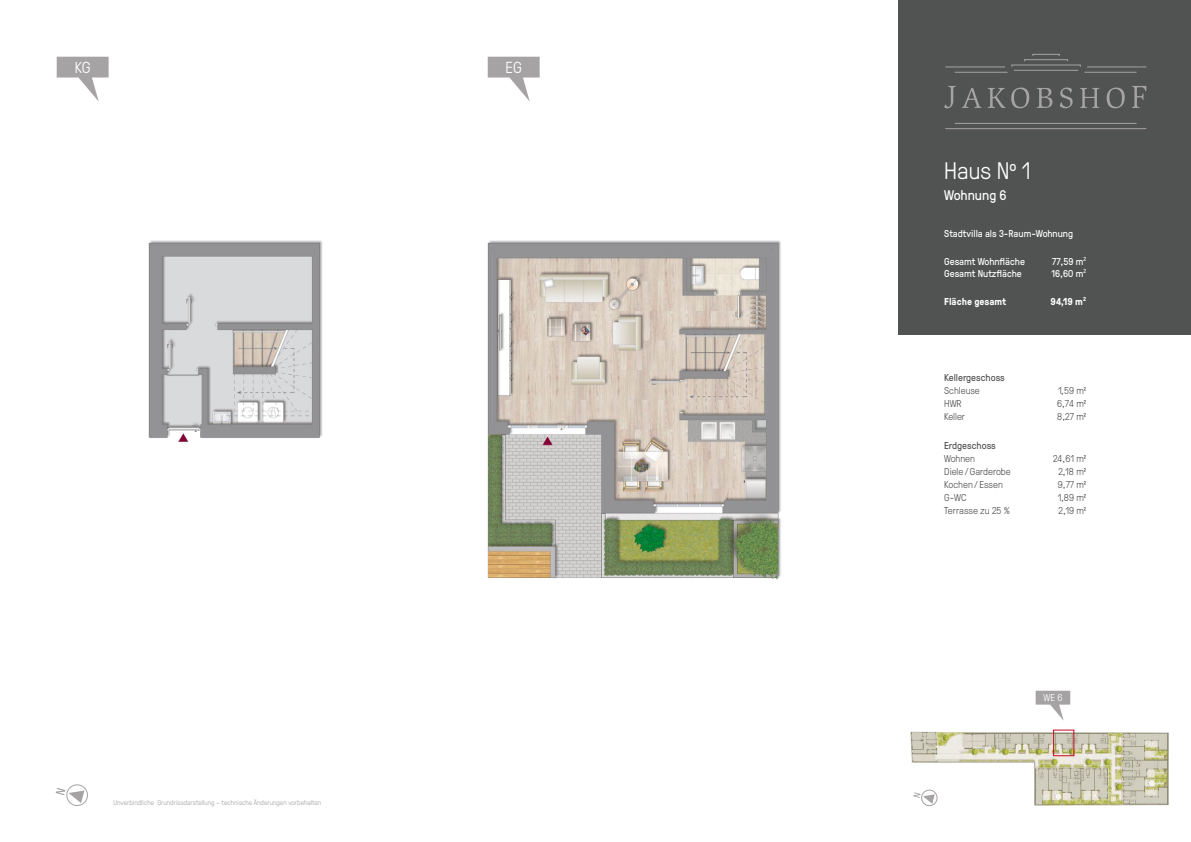
<style>
.page{position:relative;width:1191px;height:842px;background:#fff}
.page>*{position:absolute;margin:0;border:0;box-sizing:border-box;transform-origin:0 0}
.t1{font:300 24px "GT Pressura";color:#fff}
.t2{font:300 16px "GT Pressura";color:#fff}
.t3{font:14px "GT Pressura";color:#fff}
.t4{font:300 10px "GT Pressura";color:#515252}
.t5{font:10px "GT Pressura";color:#fff}
.t6{font:10px "GT Pressura";color:#515252}
.t7{font:700 10px "GT Pressura";color:#fff}
.t8{font:300 10px "GT Pressura";color:#fff}
.t9{font:300 7px "GT Pressura";color:#a5a3a3}
</style>
<div class="page">
<img style="left:910px;top:732px;width:258px;height:73px">
<svg style="left:488px;top:57px;width:51px;height:44px"></svg>
<svg style="left:57px;top:57px;width:52px;height:44px"></svg>
<div style="left:899px;top:0;width:292px;height:334px;background:#515252"></div>
<img style="left:488px;top:241px;width:293px;height:339px">
<svg style="left:1035px;top:691px;width:35px;height:30px"></svg>
<svg style="left:944px;top:86px;width:202px;height:22px"></svg>
<hr style="left:945px;top:128px;width:201px;height:1px;background:#a5a3a3">
<hr style="left:954px;top:123px;width:182px;height:1px;background:#a5a3a3">
<hr style="left:1087px;top:66px;width:59px;height:1px;background:#a5a3a3">
<hr style="left:1084px;top:72px;width:52px;height:1px;background:#a5a3a3">
<hr style="left:945px;top:66px;width:60px;height:1px;background:#a5a3a3">
<hr style="left:954px;top:72px;width:53px;height:1px;background:#a5a3a3">
<hr style="left:1014px;top:70px;width:64px;height:1px;background:#a5a3a3">
<div style="left:1024px;top:59px;width:44px;height:3px;border:1px solid #a5a3a3"></div>
<div style="left:1011px;top:65px;width:69px;height:2px;border:1px solid #a5a3a3"></div>
<div style="left:1032px;top:54px;width:27px;height:3px;border:1px solid #a5a3a3"></div>
<div style="left:1053px;top:730px;width:21px;height:26px;border:1px solid #cd071e"></div>
<svg style="left:913px;top:788px;width:25px;height:18px"></svg>
<img style="left:148px;top:241px;width:175px;height:201px">
<svg style="left:56px;top:784px;width:32px;height:22px"></svg>
<h2 class="t2" style="left:75px;top:56px;width:17px">KG</h2>
<h2 class="t2" style="left:505px;top:56px;width:18px">EG</h2>
<p class="t9" style="left:113px;top:798px;width:209px">Unverbindliche Grundrissdarstellung – technische Änderungen vorbehalten</p>
<h1 class="t1" style="left:944px;top:153px;width:88px">Haus N<sup>o</sup> 1</h1>
<h3 class="t3" style="left:944px;top:185px;width:64px">Wohnung 6</h3>
<p class="t5" style="left:944px;top:226px;width:130px">Stadtvilla als 3-Raum-Wohnung</p>
<p class="t5" style="left:944px;top:254px;width:82px">Gesamt Wohnfläche</p>
<p class="t5" style="left:1052px;top:254px;width:35px">77,59 m<sup>2</sup></p>
<p class="t5" style="left:944px;top:266px;width:79px">Gesamt Nutzfläche</p>
<p class="t5" style="left:1051px;top:266px;width:36px">16,60 m<sup>2</sup></p>
<p class="t7" style="left:944px;top:294px;width:63px">Fläche gesamt</p>
<p class="t7" style="left:1050px;top:294px;width:37px">94,19 m<sup>2</sup></p>
<p class="t6" style="left:944px;top:371px;width:62px">Kellergeschoss</p>
<p class="t4" style="left:944px;top:384px;width:37px">Schleuse</p>
<p class="t4" style="left:1058px;top:384px;width:30px">1,59 m²</p>
<p class="t4" style="left:944px;top:397px;width:19px">HWR</p>
<p class="t4" style="left:1057px;top:397px;width:30px">6,74 m²</p>
<p class="t4" style="left:944px;top:410px;width:22px">Keller</p>
<p class="t4" style="left:1057px;top:410px;width:30px">8,27 m²</p>
<p class="t6" style="left:944px;top:439px;width:53px">Erdgeschoss</p>
<p class="t4" style="left:944px;top:452px;width:32px">Wohnen</p>
<p class="t4" style="left:1053px;top:452px;width:35px">24,61 m²</p>
<p class="t4" style="left:944px;top:465px;width:68px">Diele/Garderobe</p>
<p class="t4" style="left:1058px;top:465px;width:29px">2,18 m²</p>
<p class="t4" style="left:944px;top:478px;width:60px">Kochen/Essen</p>
<p class="t4" style="left:1057px;top:478px;width:30px">9,77 m²</p>
<p class="t4" style="left:944px;top:491px;width:24px">G-WC</p>
<p class="t4" style="left:1057px;top:491px;width:30px">1,89 m²</p>
<p class="t4" style="left:944px;top:504px;width:68px">Terrasse zu 25 %</p>
<p class="t4" style="left:1058px;top:504px;width:29px">2,19 m²</p>
<p class="t8" style="left:1043px;top:690px;width:20px">WE 6</p>
</div>
